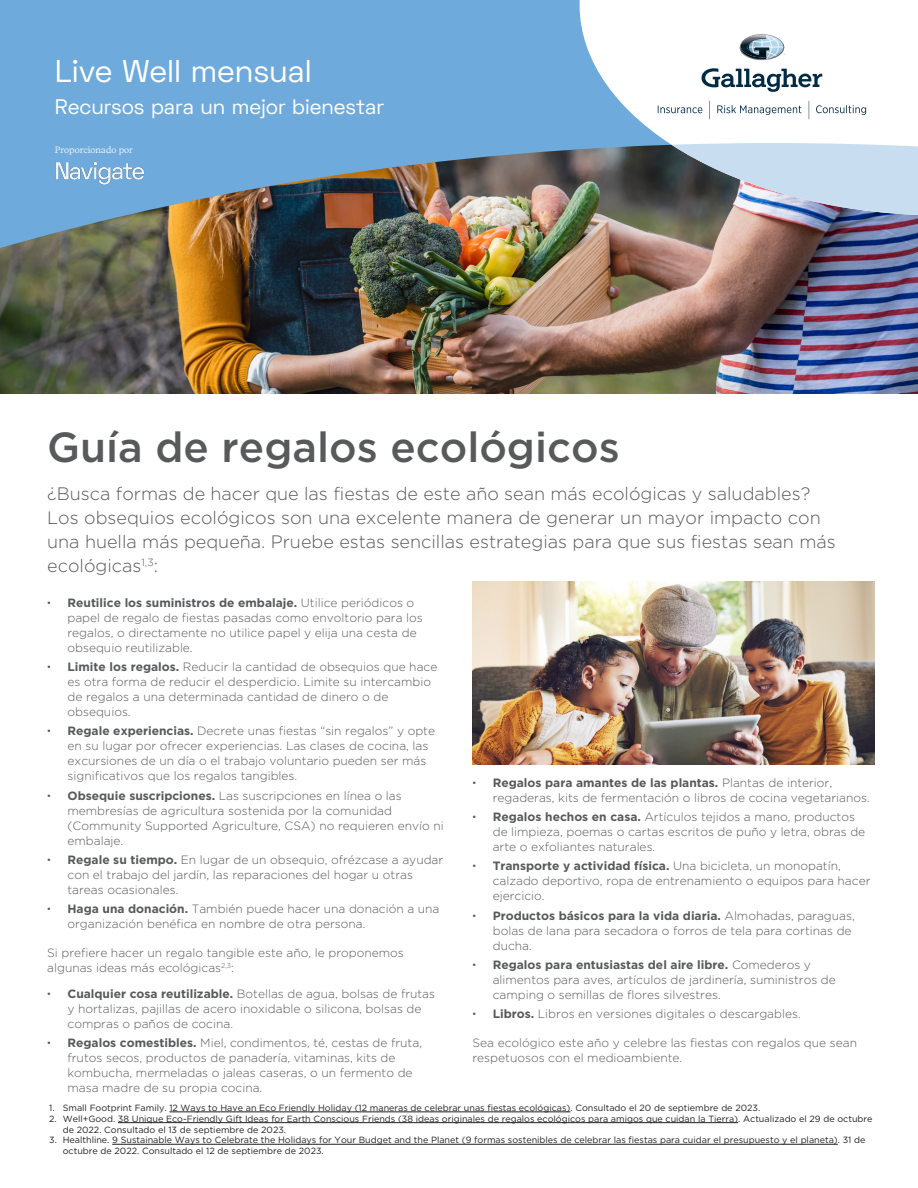
<style>
.page{position:relative;width:918px;height:1188px;background:#fff}
.page>*{position:absolute;margin:0;border:0;box-sizing:border-box;transform-origin:0 0}
.Title_of_Article{font:500 42px "Gotham";color:#58595b}
.t1{font:31.5px "Space Grotesk";color:#fff}
.t2{font:21px "Space Grotesk";color:#fff}
.Intro_Conclusion{font:300 18px/24px "Gotham";color:#58595b}
.Body_Text_Print{font:300 12px/15px "Gotham";color:#58595b}
.t3{font:9px/10.8px "Gotham";color:#231f20}
.t4{font:9px "Recife Text";color:#fff}
.s1{font-family:"Space Grotesk"}
.s2{font-weight:700}
</style>
<div class="page">
<img style="left:0;top:252px;width:918px;height:141px">
<img style="left:0;top:0;width:918px;height:252px">
<svg style="left:580px;top:0;width:338px;height:215px"></svg>
<svg style="left:672px;top:143px;width:246px;height:72px;background:#abb9cb"></svg>
<img style="left:55px;top:143px;width:109px;height:55px">
<svg style="left:702px;top:68px;width:120px;height:24px"></svg>
<svg style="left:658px;top:105px;width:44px;height:8px"></svg>
<svg style="left:717px;top:105px;width:84px;height:10px"></svg>
<svg style="left:816px;top:105px;width:50px;height:10px"></svg>
<svg style="left:809px;top:101px;width:1px;height:18px"></svg>
<svg style="left:709px;top:101px;width:1px;height:18px"></svg>
<svg style="left:740px;top:34px;width:45px;height:26px"></svg>
<hr style="left:169px;top:1112px;width:401px;height:1px;background:#231f20">
<hr style="left:118px;top:1122px;width:620px;height:1px;background:#231f20">
<hr style="left:112px;top:1144px;width:726px;height:1px;background:#231f20">
<img style="left:472px;top:581px;width:403px;height:184px">
<h2 class="t1" style="left:55px;top:51px;width:258px">Live Well mensual</h2>
<h3 class="t2" style="left:55px;top:93px;width:331px">Recursos para un mejor bienestar</h3>
<p class="t4" style="left:55px;top:143px;width:80px">Proporcionado por</p>
<p class="Title_of_Article" style="left:47px;top:420px;width:574px">Guía de regalos ecológicos</p>
<p class="Intro_Conclusion" style="left:47px;top:481px;width:790px">¿Busca formas de hacer que las fiestas de este año sean más ecológicas y saludables?<br>Los obsequios ecológicos son una excelente manera de generar un mayor impacto con una huella más pequeña. Pruebe estas sencillas estrategias para que sus fiestas sean más ecológicas<sup>1,3</sup>:</p>
<p class="Body_Text_Print" style="left:68px;top:595px;width:357px;text-indent:-20px"><span class="s1">•</span> <span class="s2">Reutilice los suministros de embalaje.</span> Utilice periódicos o papel de regalo de fiestas pasadas como envoltorio para los regalos, o directamente no utilice papel y elija una cesta de obsequio reutilizable.</p>
<p class="Body_Text_Print" style="left:68px;top:659px;width:371px;text-indent:-20px"><span class="s1">•</span> <span class="s2">Limite los regalos.</span> Reducir la cantidad de obsequios que hace es otra forma de reducir el desperdicio. Limite su intercambio de regalos a una determinada cantidad de dinero o de obsequios.</p>
<p class="Body_Text_Print" style="left:68px;top:723px;width:369px;text-indent:-20px"><span class="s1">•</span> <span class="s2">Regale experiencias.</span> Decrete unas fiestas “sin regalos” y opte en su lugar por ofrecer experiencias. Las clases de cocina, las excursiones de un día o el trabajo voluntario pueden ser más significativos que los regalos tangibles.</p>
<p class="Body_Text_Print" style="left:68px;top:788px;width:378px;text-indent:-20px"><span class="s1">•</span> <span class="s2">Obsequie suscripciones.</span> Las suscripciones en línea o las membresías de agricultura sostenida por la comunidad (Community Supported Agriculture, CSA) no requieren envío ni embalaje.</p>
<p class="Body_Text_Print" style="left:68px;top:852px;width:377px;text-indent:-20px"><span class="s1">•</span> <span class="s2">Regale su tiempo.</span> En lugar de un obsequio, ofrézcase a ayudar con el trabajo del jardín, las reparaciones del hogar u otras tareas ocasionales.</p>
<p class="Body_Text_Print" style="left:68px;top:901px;width:373px;text-indent:-20px"><span class="s1">•</span> <span class="s2">Haga una donación.</span> También puede hacer una donación a una organización benéfica en nombre de otra persona.</p>
<p class="Body_Text_Print" style="left:47px;top:945px;width:358px">Si prefiere hacer un regalo tangible este año, le proponemos algunas ideas más ecológicas<sup>2,3</sup>:</p>
<p class="Body_Text_Print" style="left:68px;top:986px;width:369px;text-indent:-20px"><span class="s1">•</span> <span class="s2">Cualquier cosa reutilizable.</span> Botellas de agua, bolsas de frutas y hortalizas, pajillas de acero inoxidable o silicona, bolsas de compras o paños de cocina.</p>
<p class="Body_Text_Print" style="left:68px;top:1035px;width:356px;text-indent:-20px"><span class="s1">•</span> <span class="s2">Regalos comestibles.</span> Miel, condimentos, té, cestas de fruta, frutos secos, productos de panadería, vitaminas, kits de kombucha, mermeladas o jaleas caseras, o un fermento de masa madre de su propia cocina.</p>
<p class="Body_Text_Print" style="left:493px;top:775px;width:379px;text-indent:-20px"><span class="s1">•</span> <span class="s2">Regalos para amantes de las plantas.</span> Plantas de interior, regaderas, kits de fermentación o libros de cocina vegetarianos.</p>
<p class="Body_Text_Print" style="left:493px;top:809px;width:374px;text-indent:-20px"><span class="s1">•</span> <span class="s2">Regalos hechos en casa.</span> Artículos tejidos a mano, productos de limpieza, poemas o cartas escritos de puño y letra, obras de arte o exfoliantes naturales.</p>
<p class="Body_Text_Print" style="left:493px;top:858px;width:379px;text-indent:-20px"><span class="s1">•</span> <span class="s2">Transporte y actividad física.</span> Una bicicleta, un monopatín, calzado deportivo, ropa de entrenamiento o equipos para hacer ejercicio.</p>
<p class="Body_Text_Print" style="left:493px;top:908px;width:364px;text-indent:-20px"><span class="s1">•</span> <span class="s2">Productos básicos para la vida diaria.</span> Almohadas, paraguas, bolas de lana para secadora o forros de tela para cortinas de ducha.</p>
<p class="Body_Text_Print" style="left:493px;top:957px;width:345px;text-indent:-20px"><span class="s1">•</span> <span class="s2">Regalos para entusiastas del aire libre.</span> Comederos y alimentos para aves, artículos de jardinería, suministros de camping o semillas de flores silvestres.</p>
<p class="Body_Text_Print" style="left:472px;top:1006px;width:330px"><span class="s1">•</span> <span class="s2">Libros.</span> Libros en versiones digitales o descargables.</p>
<p class="Body_Text_Print" style="left:472px;top:1035px;width:386px">Sea ecológico este año y celebre las fiestas con regalos que sean respetuosos con el medioambiente.</p>
<p class="t3" style="left:49px;top:1102px;width:713px">1. Small Footprint Family. 12 Ways to Have an Eco Friendly Holiday (12 maneras de celebrar unas fiestas ecológicas). Consultado el 20 de septiembre de 2023.</p>
<p class="t3" style="left:63px;top:1113px;width:811px;text-indent:-14px">2. Well+Good. 38 Unique Eco-Friendly Gift Ideas for Earth Conscious Friends (38 ideas originales de regalos ecológicos para amigos que cuidan la Tierra). Actualizado el 29 de octubre de 2022. Consultado el 13 de septiembre de 2023.</p>
<p class="t3" style="left:63px;top:1135px;width:804px;text-indent:-14px">3. Healthline. 9 Sustainable Ways to Celebrate the Holidays for Your Budget and the Planet (9 formas sostenibles de celebrar las fiestas para cuidar el presupuesto y el planeta). 31 de octubre de 2022. Consultado el 12 de septiembre de 2023.</p>
</div>
